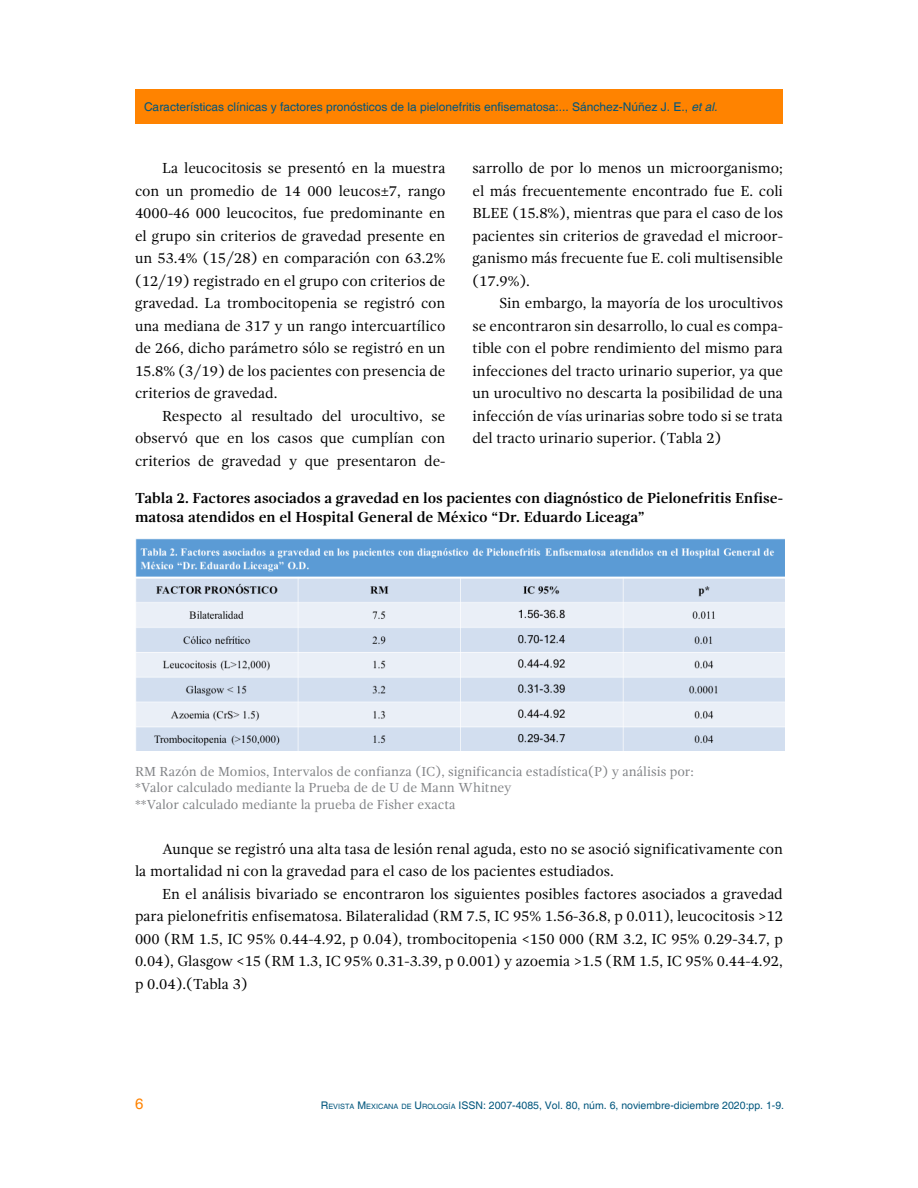
<style>
.page{position:relative;width:918px;height:1188px;background:#fff}
.page>*{position:absolute;margin:0;border:0;box-sizing:border-box;transform-origin:0 0}
.t1{font:15px/22.5px "Gandhi Serif";color:#000;text-align:justify}
.t2{font:700 15px/19.5px "Gandhi Serif";letter-spacing:-.005em;color:#000}
.t3{font:15px "Helvetica";color:#ff8300}
.t4{font:13.5px/16.5px "Gandhi Serif";color:#808285}
.t5{font:12px "Helvetica";color:#00567d}
.t6{font:10.5px "Helvetica";color:#00567d}
.s1{font-style:italic}
.s2{font-style:inherit}
.s3{font-size:7.35px}
</style>
<div class="page">
<div style="left:135px;top:89px;width:648px;height:34px;background:#ff8300"></div>
<img style="left:135px;top:538px;width:649px;height:213px">
<p class="t5" style="left:144px;top:99px;width:575px">Características clínicas y factores pronósticos de la pielonefritis enfisematosa:... Sánchez-Núñez J. E., <span class="s1">et al.</span></p>
<p class="t1" style="left:135px;top:157px;width:312px;text-indent:27px">La leucocitosis se presentó en la muestra con un promedio de 14 000 leucos±7, rango 4000-46 000 leucocitos, fue predominante en el grupo sin criterios de gravedad presente en un 53.4% (15/28) en comparación con 63.2% (12/19) registrado en el grupo con criterios de gravedad. La trombocitopenia se registró con una mediana de 317 y un rango intercuartílico de 266, dicho parámetro sólo se registró en un 15.8% (3/19) de los pacientes con presencia de criterios de gravedad.</p>
<p class="t1" style="left:135px;top:405px;width:312px;text-indent:27px">Respecto al resultado del urocultivo, se observó que en los casos que cumplían con criterios de gravedad y que presentaron de-</p>
<p class="t1" style="left:472px;top:157px;width:312px">sarrollo de por lo menos un microorganismo; el más frecuentemente encontrado fue E. coli BLEE (15.8%), mientras que para el caso de los pacientes sin criterios de gravedad el microor&shy;ganismo más frecuente fue E. coli multisensible (17.9%).</p>
<p class="t1" style="left:472px;top:292px;width:312px;text-indent:27px">Sin embargo, la mayoría de los urocultivos se encontraron sin desarrollo, lo cual es compa&shy;tible con el pobre rendimiento del mismo para infecciones del tracto urinario superior, ya que un urocultivo no descarta la posibilidad de una infección de vías urinarias sobre todo si se trata del tracto urinario superior. (Tabla 2)</p>
<p class="t2" style="left:135px;top:488px;width:649px">Tabla 2. Factores asociados a gravedad en los pacientes con diagnóstico de Pielonefritis Enfise&shy;matosa atendidos en el Hospital General de México “Dr. Eduardo Liceaga”</p>
<p class="t4" style="left:135px;top:763px;width:560px">RM Razón de Momios, Intervalos de confianza (IC), significancia estadística(P) y análisis por: *Valor calculado mediante la Prueba de de U de Mann Whitney<br>**Valor calculado mediante la prueba de Fisher exacta</p>
<p class="t1" style="left:135px;top:838px;width:650px;text-indent:27px">Aunque se registró una alta tasa de lesión renal aguda, esto no se asoció significativamente con la mortalidad ni con la gravedad para el caso de los pacientes estudiados.</p>
<p class="t1" style="left:135px;top:883px;width:650px;text-indent:27px">En el análisis bivariado se encontraron los siguientes posibles factores asociados a gravedad para pielonefritis enfisematosa. Bilateralidad (RM 7.5, IC 95% 1.56-36.8, p 0.011), leucocitosis &gt;12<br>000 (RM 1.5, IC 95% 0.44-4.92, p 0.04), trombocitopenia &lt;150 000 (RM 3.2, IC 95% 0.29-34.7, p 0.04), Glasgow &lt;15 (RM 1.3, IC 95% 0.31-3.39, p 0.001) y azoemia &gt;1.5 (RM 1.5, IC 95% 0.44-4.92, p 0.04).(Tabla 3)</p>
<p class="t3" style="left:135px;top:1095px;width:10px">6</p>
<p class="t6" style="left:321px;top:1099px;width:465px"><span class="s2">R</span><span class="s3">EVISTA</span> <span class="s2">M</span><span class="s3">EXICANA DE</span> <span class="s2">U</span><span class="s3">ROLOGÍA</span> ISSN: 2007-4085, Vol. 80, núm. 6, noviembre-diciembre 2020:pp. 1-9.</p>
</div>
